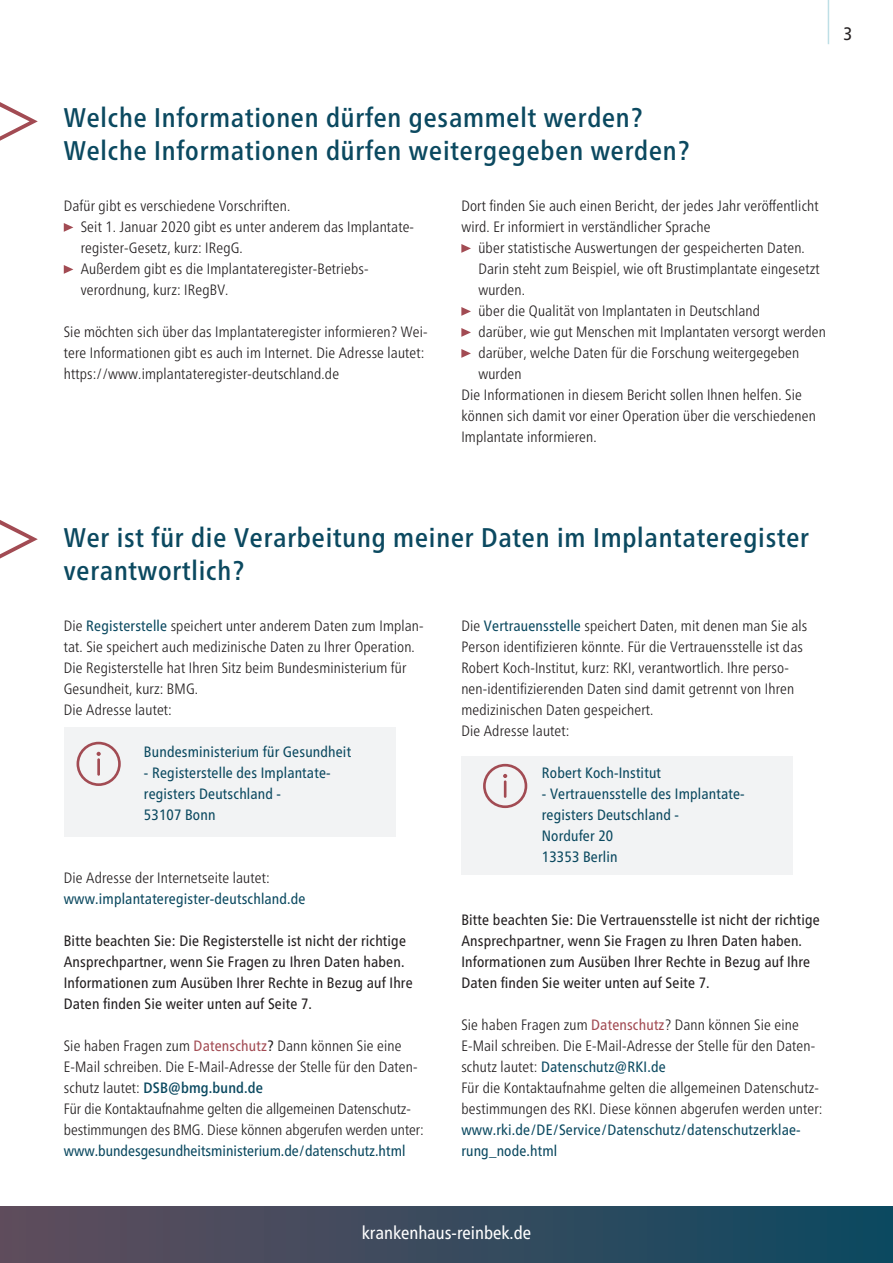
<style>
.page{position:relative;width:893px;height:1263px;background:#fff}
.page>*{position:absolute;margin:0;border:0;box-sizing:border-box;transform-origin:0 0}
.Head_2_19_PT{font:500 condensed 27px/33px "Frutiger Neue LT";letter-spacing:.03em;color:#0b4960}
.t1{font:condensed 18px "Frutiger Neue LT";color:#fff}
.t2{font:condensed 18px "Frutiger Neue LT";color:#231f20}
.Fließtext{font:300 condensed 15px/21px "Frutiger Neue LT";letter-spacing:.01em;color:#231f20}
.Fließtext-2{font:condensed 15px/21px "Frutiger Neue LT";letter-spacing:.01em;color:#231f20}
.Fließtext-3{font:condensed 15px/21px "Frutiger Neue LT";letter-spacing:.01em;color:#0b4960}
.s1{font-weight:400;color:#0b4960}
.s2{font-weight:300;color:#231f20}
.s3{font-weight:400;color:#a24b53}
.s4{font-weight:400}
.s5{font-weight:500;color:#0b4960}
</style>
<div class="page">
<div style="left:0;top:1206px;width:893px;height:57px;background:linear-gradient(to right,#624d5c,#0d4960)"></div>
<hr style="left:828px;top:0;width:1px;height:44px;background:#bedfe6">
<svg style="left:64px;top:223px;width:9px;height:9px"></svg>
<svg style="left:64px;top:265px;width:9px;height:9px"></svg>
<svg style="left:461px;top:244px;width:10px;height:9px"></svg>
<svg style="left:461px;top:307px;width:10px;height:9px"></svg>
<svg style="left:461px;top:328px;width:10px;height:9px"></svg>
<svg style="left:461px;top:349px;width:10px;height:9px"></svg>
<svg style="left:0;top:102px;width:38px;height:39px"></svg>
<div style="left:64px;top:727px;width:331px;height:110px;background:#f2f3f4"></div>
<svg style="left:0;top:520px;width:38px;height:38px"></svg>
<svg style="left:77px;top:742px;width:44px;height:44px"></svg>
<hr style="left:97px;top:758px;width:3px;height:18px;background:#a24b53">
<div style="left:462px;top:756px;width:331px;height:119px;background:#f2f3f4"></div>
<svg style="left:483px;top:764px;width:44px;height:44px"></svg>
<p class="t2" style="left:843px;top:23px;width:10px">3</p>
<p class="Head_2_19_PT" style="left:64px;top:101px;width:627px">Welche Informationen dürfen gesammelt werden?<br>Welche Informationen dürfen weitergegeben werden?</p>
<p class="Fließtext" style="left:64px;top:195px;width:228px">Dafür gibt es verschiedene Vorschriften.</p>
<p class="Fließtext" style="left:81px;top:216px;width:335px">Seit 1. Januar 2020 gibt es unter anderem das Implantate&shy;register-Gesetz, kurz: IRegG.</p>
<p class="Fließtext" style="left:81px;top:258px;width:289px">Außerdem gibt es die Implantateregister-Betriebs&shy;verordnung, kurz: IRegBV.</p>
<p class="Fließtext" style="left:64px;top:321px;width:365px">Sie möchten sich über das Implantateregister informieren? Wei&shy;tere Informationen gibt es auch im Internet. Die Adresse lautet:</p>
<p class="Fließtext" style="left:64px;top:363px;width:277px">https://www.implantateregister-deutschland.de</p>
<p class="Fließtext" style="left:461px;top:195px;width:359px">Dort finden Sie auch einen Bericht, der jedes Jahr veröffentlicht wird. Er informiert in verständlicher Sprache</p>
<p class="Fließtext" style="left:478px;top:237px;width:343px">über statistische Auswertungen der gespeicherten Daten.<br>Darin steht zum Beispiel, wie oft Brustimplantate eingesetzt wurden.</p>
<p class="Fließtext" style="left:478px;top:300px;width:283px">über die Qualität von Implantaten in Deutschland</p>
<p class="Fließtext" style="left:478px;top:321px;width:349px">darüber, wie gut Menschen mit Implantaten versorgt werden</p>
<p class="Fließtext" style="left:478px;top:342px;width:322px">darüber, welche Daten für die Forschung weitergegeben wurden</p>
<p class="Fließtext" style="left:461px;top:384px;width:356px">Die Informationen in diesem Bericht sollen Ihnen helfen. Sie können sich damit vor einer Operation über die verschiedenen<br>Implantate informieren.</p>
<p class="Head_2_19_PT" style="left:64px;top:521px;width:747px">Wer ist für die Verarbeitung meiner Daten im Implantateregister verantwortlich?</p>
<p class="Fließtext" style="left:64px;top:615px;width:361px">Die <span class="s1">Registerstelle</span> speichert unter anderem Daten zum Implan&shy;tat. Sie speichert auch medizinische Daten zu Ihrer Operation.<br>Die Registerstelle hat Ihren Sitz beim Bundesministerium für Gesundheit, kurz: BMG.</p>
<p class="Fließtext" style="left:64px;top:699px;width:110px">Die Adresse lautet:</p>
<p class="Fließtext" style="left:461px;top:615px;width:347px">Die <span class="s1">Vertrauensstelle</span> speichert Daten, mit denen man Sie als Person identifizieren könnte. Für die Vertrauensstelle ist das Robert Koch-Institut, kurz: RKI, verantwortlich. Ihre perso&shy;nen-identifizierenden Daten sind damit getrennt von Ihren medizinischen Daten gespeichert.</p>
<p class="Fließtext" style="left:461px;top:720px;width:110px">Die Adresse lautet:</p>
<p class="Fließtext-3" style="left:144px;top:741px;width:209px">Bundesministerium für Gesundheit</p>
<p class="Fließtext-3" style="left:144px;top:762px;width:188px">- Registerstelle des Implantate&shy;registers Deutschland -</p>
<p class="Fließtext-3" style="left:144px;top:804px;width:73px">53107 Bonn</p>
<p class="Fließtext-3" style="left:64px;top:867px;width:243px"><span class="s2">Die Adresse der Internetseite lautet: </span>www.implantateregister-deutschland.de</p>
<p class="Fließtext-2" style="left:64px;top:930px;width:350px">Bitte beachten Sie: Die Registerstelle ist nicht der richtige Ansprechpartner, wenn Sie Fragen zu Ihren Daten haben.<br>Informationen zum Ausüben Ihrer Rechte in Bezug auf Ihre Daten finden Sie weiter unten auf Seite 7.</p>
<p class="Fließtext" style="left:64px;top:1035px;width:355px">Sie haben Fragen zum <span class="s3">Datenschutz</span><span class="s4">?</span> Dann können Sie eine<br>E-Mail schreiben. Die E-Mail-Adresse der Stelle für den Daten&shy;schutz lautet: <span class="s5">DSB@bmg.bund.de</span></p>
<p class="Fließtext" style="left:64px;top:1098px;width:361px">Für die Kontaktaufnahme gelten die allgemeinen Datenschutz&shy;bestimmungen des BMG. Diese können abgerufen werden unter: <span class="s1">www.bundesgesundheitsministerium.de/datenschutz.html</span></p>
<p class="Fließtext-3" style="left:542px;top:762px;width:121px">Robert Koch-Institut</p>
<p class="Fließtext-3" style="left:542px;top:783px;width:204px">- Vertrauensstelle des Implantate&shy;registers Deutschland -</p>
<p class="Fließtext-3" style="left:542px;top:825px;width:73px">Nordufer 20</p>
<p class="Fließtext-3" style="left:542px;top:846px;width:77px">13353 Berlin</p>
<p class="Fließtext-2" style="left:461px;top:909px;width:360px">Bitte beachten Sie: Die Vertrauensstelle ist nicht der richtige Ansprechpartner, wenn Sie Fragen zu Ihren Daten haben.<br>Informationen zum Ausüben Ihrer Rechte in Bezug auf Ihre Daten finden Sie weiter unten auf Seite 7.</p>
<p class="Fließtext" style="left:461px;top:1014px;width:355px">Sie haben Fragen zum <span class="s3">Datenschutz</span>? Dann können Sie eine<br>E-Mail schreiben. Die E-Mail-Adresse der Stelle für den Daten&shy;schutz lautet: <span class="s1">Datenschutz@RKI.de</span></p>
<p class="Fließtext" style="left:461px;top:1077px;width:363px">Für die Kontaktaufnahme gelten die allgemeinen Datenschutz&shy;bestimmungen des RKI. Diese können abgerufen werden unter: <span class="s1">www.rki.de/DE/Service/Datenschutz/datenschutzerklae&shy;rung_node.html</span></p>
<p class="t1" style="left:362px;top:1222px;width:171px">krankenhaus-reinbek.de</p>
</div>
